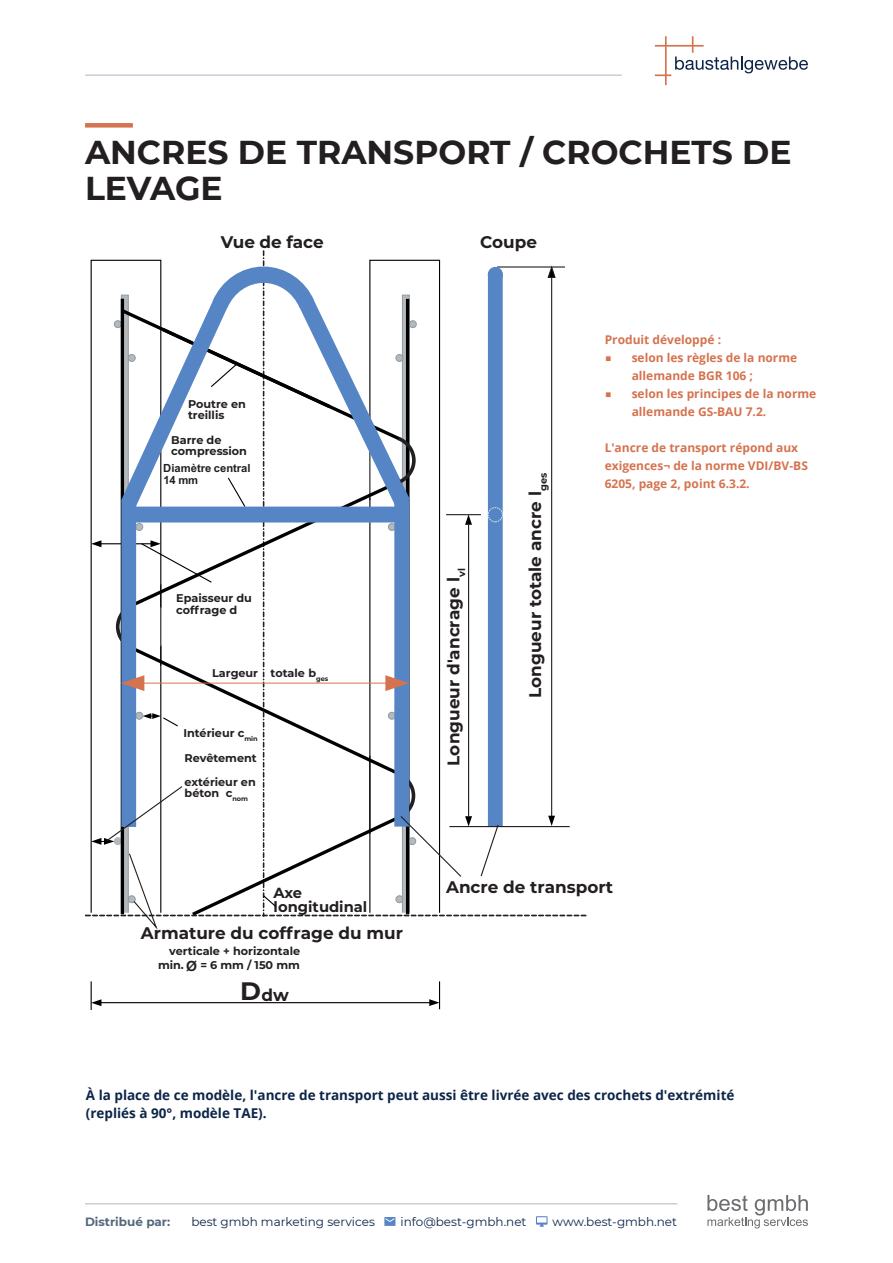
<style>
.page{position:relative;width:893px;height:1263px;background:#fff}
.page>*{position:absolute;margin:0;border:0;box-sizing:border-box;transform-origin:0 0}
.t1{font:700 33px/36px "Montserrat";color:#231f20}
.t2{font:700 16.8px "Montserrat";color:#231f20}
.t3{font:700 14.7px "Montserrat";color:#231f20}
.t4{font:700 14.1px "Arial";color:#231f20}
.t5{font:700 13.5px/18px "Open Sans";color:#0c2548}
.t6{font:700 12px/18px "Open Sans";color:#d5734f}
.t7{font:12px "Montserrat";color:#0c2548}
.t8{font:700 12px "Montserrat";color:#56687d}
.t9{font:700 11.25px/11.2px "Montserrat";color:#231f20}
.t10{font:700 11.25px "Arial";color:#231f20}
.s1{font-family:"Montserrat"}
.s2{font-size:25.35px}
</style>
<div class="page">
<svg style="left:655px;top:36px;width:153px;height:49px"></svg>
<hr style="left:85px;top:74px;width:537px;height:2px;background:#c9cdd5">
<div style="left:85px;top:123px;width:48px;height:5px;background:#d5734f"></div>
<svg style="left:707px;top:1195px;width:101px;height:33px"></svg>
<hr style="left:85px;top:1203px;width:592px;height:1px;background:#c9cdd5">
<svg style="left:384px;top:1217px;width:11px;height:9px"></svg>
<svg style="left:536px;top:1216px;width:12px;height:11px"></svg>
<hr style="left:497px;top:266px;width:68px;height:2px;background:#231f20">
<hr style="left:101px;top:1002px;width:329px;height:1px;background:#000002">
<svg style="left:91px;top:981px;width:10px;height:29px"></svg>
<svg style="left:429px;top:981px;width:11px;height:28px"></svg>
<hr style="left:446px;top:514px;width:35px;height:1px;background:#231f20">
<hr style="left:551px;top:276px;width:1px;height:540px;background:#231f20">
<svg style="left:548px;top:266px;width:7px;height:12px"></svg>
<svg style="left:548px;top:816px;width:7px;height:9px"></svg>
<div style="left:488px;top:274px;width:15px;height:552px;background:#5585c4"></div>
<svg style="left:85px;top:825px;width:502px;height:92px"></svg>
<div style="left:488px;top:507px;width:15px;height:15px;border:1px dashed #dde4e8;border-radius:50%"></div>
<svg style="left:480px;top:823px;width:19px;height:54px"></svg>
<div style="left:488px;top:267px;width:14px;height:14px;background:#5585c4;border-radius:50%"></div>
<div style="left:488px;top:267px;width:15px;height:15px;border:1px solid #5585c4;border-radius:50%"></div>
<svg style="left:91px;top:250px;width:381px;height:680px"></svg>
<h1 class="t1" style="left:85px;top:132px;width:708px">ANCRES DE TRANSPORT / CROCHETS DE<br>LEVAGE</h1>
<h2 class="t2" style="left:221px;top:230px;width:104px">Vue de face</h2>
<h2 class="t2" style="left:480px;top:230px;width:58px">Coupe</h2>
<p class="t9" style="left:188px;top:398px;width:59px">Poutre en</p>
<p class="t9" style="left:188px;top:409px;width:38px">treillis</p>
<p class="t9" style="left:171px;top:433px;width:77px">Barre de compression</p>
<p class="t10" style="left:163px;top:460px;width:89px">Diamètre central</p>
<p class="t10" style="left:163px;top:472px;width:36px">14 mm</p>
<p class="t9" style="left:176px;top:592px;width:77px">Epaisseur du coffrage d</p>
<p class="t9" style="left:212px;top:667px;width:118px">Largeur totale b<sub>ges</sub></p>
<p class="t9" style="left:183px;top:727px;width:76px">Intérieur c<sub>min</sub></p>
<p class="t9" style="left:185px;top:746px;width:74px;line-height:23.5px">Revêtement extérieur en</p>
<p class="t9" style="left:185px;top:787px;width:65px">béton c<sub>nom</sub></p>
<h2 class="t2" style="left:441px;top:766px;width:199px;rotate:-90deg">Longueur d'ancrage l<sub>vl</sub></h2>
<h2 class="t2" style="left:523px;top:698px;width:227px;rotate:-90deg">Longueur totale ancre l<sub>ges</sub></h2>
<p class="t6" style="left:605px;top:330px;width:118px">Produit développé :</p>
<p class="t6" style="left:632px;top:348px;width:167px;text-indent:-27px"><span class="s1">■</span> selon les règles de la norme allemande BGR 106 ;</p>
<p class="t6" style="left:632px;top:384px;width:186px;text-indent:-27px"><span class="s1">■</span> selon les principes de la norme allemande GS-BAU 7.2.</p>
<p class="t6" style="left:605px;top:438px;width:205px">L'ancre de transport répond aux exigences¬ de la norme VDI/BV-BS<br>6205, page 2, point 6.3.2.</p>
<p class="t3" style="left:274px;top:882px;width:30px">Axe</p>
<p class="t3" style="left:274px;top:896px;width:95px">longitudinal</p>
<h2 class="t2" style="left:141px;top:921px;width:264px">Armature du coffrage du mur</h2>
<p class="t9" style="left:158px;top:943px;width:143px;line-height:14.5px;text-indent:11px">verticale + horizontale min.</p>
<p class="t9" style="left:200px;top:959px;width:101px">= 6 mm / 150 mm</p>
<p class="t4" style="left:186px;top:956px;width:12px">Ø</p>
<h2 class="t2" style="left:240px;top:983px;width:50px"><span class="s2">D</span>dw</h2>
<h2 class="t2" style="left:446px;top:875px;width:169px">Ancre de transport</h2>
<p class="t5" style="left:86px;top:1085px;width:650px">À la place de ce modèle, l'ancre de transport peut aussi être livrée avec des crochets d'extrémité (repliés à 90°, modèle TAE).</p>
<p class="t8" style="left:85px;top:1213px;width:87px">Distribué par:</p>
<p class="t7" style="left:191px;top:1213px;width:185px">best gmbh marketing services</p>
<p class="t7" style="left:401px;top:1213px;width:127px">info@best-gmbh.net</p>
<p class="t7" style="left:553px;top:1213px;width:126px">www.best-gmbh.net</p>
</div>
